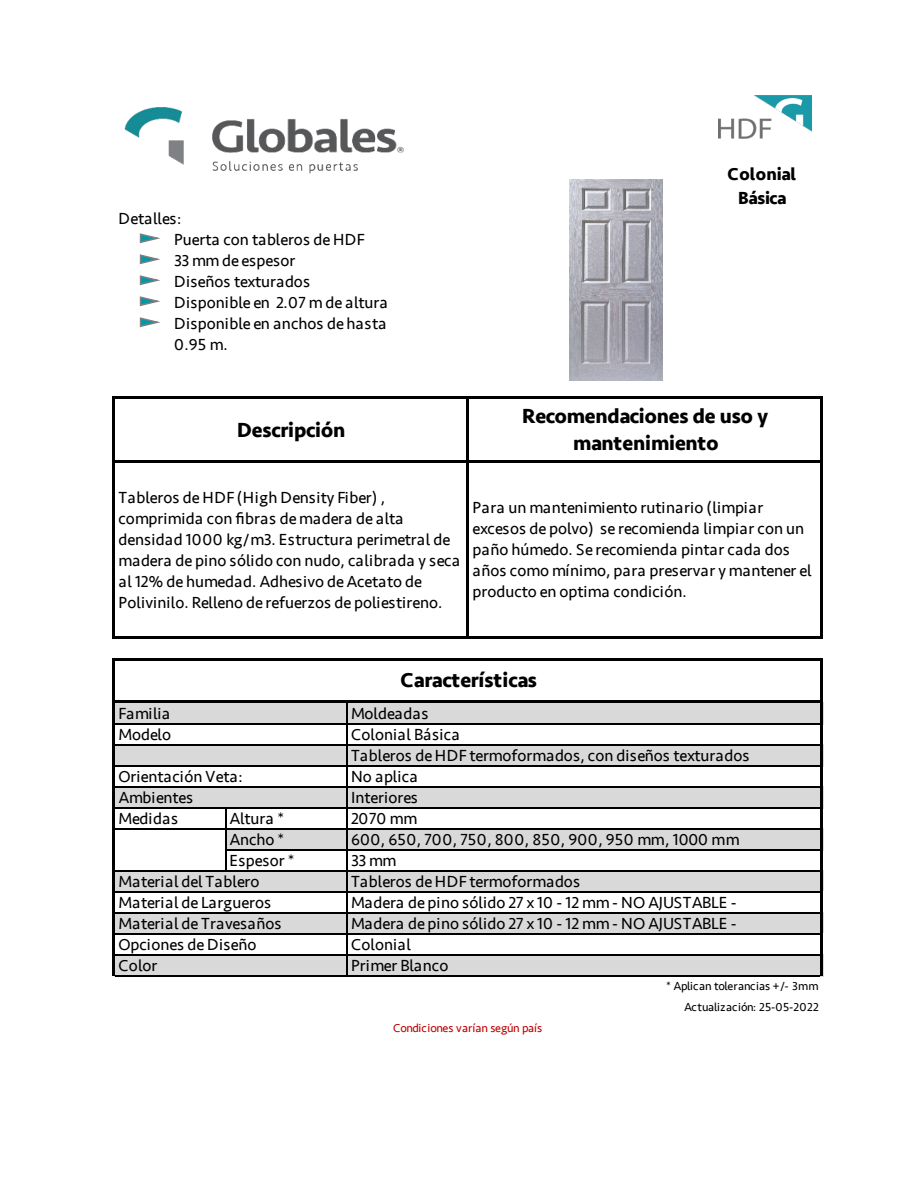
<style>
.page{position:relative;width:918px;height:1188px;background:#fff}
.page>*{position:absolute;margin:0;border:0;box-sizing:border-box;transform-origin:0 0}
.t1{font:700 21px/27px "Seravek";letter-spacing:-.01em;color:#000;text-align:center}
.t2{font:700 18px/24px "Seravek";letter-spacing:-.01em;color:#000;text-align:center}
.t3{font:16.5px/21px "Seravek";color:#000}
.t4{font:16.5px "Seravek";letter-spacing:-.025em;color:#000}
.t5{font:12px "Seravek";letter-spacing:.01em;color:#000}
.t6{font:12px "Seravek";color:#c00000}
</style>
<div class="page">
<div style="left:114px;top:702px;width:710px;height:22px;background:#d9d9d9"></div>
<div style="left:114px;top:744px;width:710px;height:22px;background:#d9d9d9"></div>
<div style="left:114px;top:786px;width:710px;height:22px;background:#d9d9d9"></div>
<div style="left:225px;top:828px;width:599px;height:22px;background:#d9d9d9"></div>
<div style="left:114px;top:870px;width:710px;height:22px;background:#d9d9d9"></div>
<div style="left:114px;top:912px;width:710px;height:22px;background:#d9d9d9"></div>
<div style="left:114px;top:954px;width:710px;height:22px;background:#d9d9d9"></div>
<svg style="left:112px;top:396px;width:4px;height:243px"></svg>
<svg style="left:820px;top:399px;width:3px;height:237px"></svg>
<svg style="left:112px;top:658px;width:4px;height:318px"></svg>
<svg style="left:466px;top:399px;width:3px;height:237px"></svg>
<svg style="left:820px;top:662px;width:4px;height:314px"></svg>
<hr style="left:346px;top:704px;width:2px;height:272px;background:#000">
<hr style="left:225px;top:808px;width:1px;height:64px;background:#000">
<hr style="left:116px;top:396px;width:708px;height:3px;background:#000">
<svg style="left:116px;top:460px;width:707px;height:4px;fill:#000"></svg>
<hr style="left:116px;top:636px;width:708px;height:3px;background:#000">
<svg style="left:116px;top:658px;width:707px;height:4px;fill:#000"></svg>
<svg style="left:116px;top:700px;width:708px;height:4px;fill:#000"></svg>
<hr style="left:116px;top:723px;width:704px;height:1px;background:#000">
<hr style="left:116px;top:744px;width:704px;height:2px;background:#000">
<hr style="left:116px;top:765px;width:704px;height:1px;background:#000">
<hr style="left:116px;top:786px;width:704px;height:2px;background:#000">
<hr style="left:116px;top:807px;width:704px;height:1px;background:#000">
<hr style="left:116px;top:828px;width:704px;height:2px;background:#000">
<hr style="left:226px;top:849px;width:594px;height:1px;background:#000">
<hr style="left:116px;top:870px;width:704px;height:2px;background:#000">
<hr style="left:116px;top:891px;width:704px;height:1px;background:#000">
<hr style="left:116px;top:912px;width:704px;height:2px;background:#000">
<hr style="left:116px;top:933px;width:704px;height:1px;background:#000">
<hr style="left:116px;top:954px;width:704px;height:2px;background:#000">
<hr style="left:116px;top:975px;width:704px;height:1px;background:#000">
<img style="left:718px;top:95px;width:94px;height:43px">
<img style="left:124px;top:107px;width:280px;height:67px">
<svg style="left:139px;top:233px;width:21px;height:11px"></svg>
<svg style="left:139px;top:254px;width:21px;height:11px"></svg>
<svg style="left:139px;top:275px;width:21px;height:11px"></svg>
<svg style="left:139px;top:296px;width:21px;height:11px"></svg>
<svg style="left:139px;top:317px;width:21px;height:11px"></svg>
<img style="left:569px;top:179px;width:93px;height:202px">
<p class="t3" style="left:174px;top:207px;width:215px;text-indent:-56px">Detalles:<br>Puerta con tableros deHDF<br>33 mmde espesor<br>Diseños texturados<br>Disponible en 2.07 mde altura<br>Disponible en anchos de hasta<br>0.95 m.</p>
<p class="t1" style="left:237px;top:416px;width:110px">Descripción</p>
<p class="t2" style="left:728px;top:162px;width:70px">Colonial<br>Básica</p>
<p class="t1" style="left:522px;top:402px;width:248px">Recomendaciones de uso y mantenimiento</p>
<p class="t3" style="left:118px;top:486px;width:343px">Tableros deHDF(High Density Fiber) , comprimida con fibras de madera de alta densidad 1000 kg/m3. Estructura perimetral de madera de pino sólido con nudo, calibrada y seca al 12% de humedad. Adhesivo deAcetato de Polivinilo. Relleno de refuerzos de poliestireno.</p>
<p class="t3" style="left:472px;top:497px;width:341px">Para un mantenimiento rutinario (limpiar excesos de polvo) se recomienda limpiar con un paño húmedo. Se recomienda pintar cada dos años como mínimo, para preservar y mantener el producto en optima condición.</p>
<p class="t1" style="left:400px;top:666px;width:138px">Características</p>
<p class="t3" style="left:118px;top:702px;width:53px">Familia</p>
<p class="t3" style="left:351px;top:702px;width:79px">Moldeadas</p>
<p class="t3" style="left:118px;top:723px;width:54px">Modelo</p>
<p class="t3" style="left:351px;top:723px;width:110px">Colonial Básica</p>
<p class="t3" style="left:118px;top:765px;width:126px">Orientación Veta:</p>
<p class="t3" style="left:351px;top:765px;width:68px">No aplica</p>
<p class="t3" style="left:351px;top:744px;width:400px">Tableros deHDF termoformados, con diseños texturados</p>
<p class="t4" style="left:118px;top:784px;width:76px">Ambientes</p>
<p class="t3" style="left:351px;top:786px;width:68px">Interiores</p>
<p class="t3" style="left:118px;top:807px;width:61px">Medidas</p>
<p class="t3" style="left:351px;top:807px;width:390px">2070 mm<br>600, 650, 700, 750, 800, 850, 900, 950 mm, 1000 mm<br>33 mm</p>
<p class="t3" style="left:118px;top:870px;width:143px">Material del Tablero</p>
<p class="t3" style="left:351px;top:870px;width:230px">Tableros deHDF termoformados</p>
<p class="t3" style="left:118px;top:891px;width:154px">Material de Largueros</p>
<p class="t3" style="left:351px;top:891px;width:387px">Madera de pino sólido 27 x 10 - 12 mm- NO AJUSTABLE -</p>
<p class="t3" style="left:118px;top:912px;width:164px">Material de Travesaños</p>
<p class="t3" style="left:230px;top:807px;width:67px">Altura *<br>Ancho *<br>Espesor *</p>
<p class="t3" style="left:351px;top:912px;width:387px">Madera de pino sólido 27 x 10 - 12 mm- NO AJUSTABLE -</p>
<p class="t3" style="left:118px;top:933px;width:140px">Opciones deDiseño</p>
<p class="t3" style="left:351px;top:933px;width:62px">Colonial</p>
<p class="t3" style="left:118px;top:954px;width:40px">Color</p>
<p class="t3" style="left:351px;top:954px;width:99px">Primer Blanco</p>
<p class="t6" style="left:393px;top:1019px;width:151px">Condiciones varían según país</p>
<p class="t5" style="left:666px;top:977px;width:154px">* Aplican tolerancias +/- 3mm</p>
<p class="t5" style="left:684px;top:998px;width:136px">Actualización: 25-05-2022</p>
</div>
